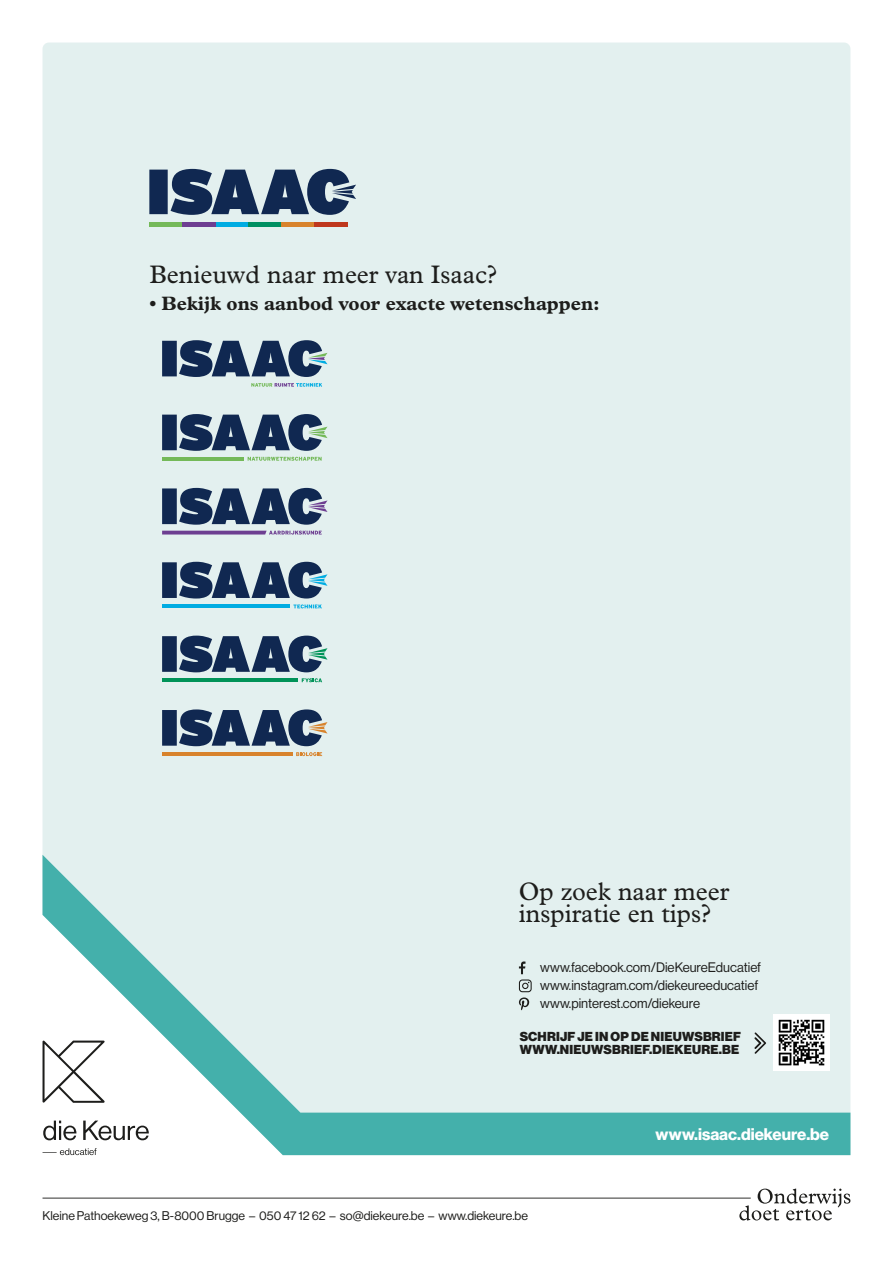
<style>
.page{position:relative;width:893px;height:1263px;background:#fff}
.page>*{position:absolute;margin:0;border:0;box-sizing:border-box;transform-origin:0 0}
.t1{font:25.5px/22.5px "Plantin MT Pro";color:#1d1d1b}
.t2{font:700 19.5px "Plantin MT Pro";color:#1d1d1b}
.t3{font:16.5px "N Haas Grotesk DS Pro 75 Bd";color:#fff}
.t4{font:13.5px/18px "N Haas Grotesk DS Pro 55 Rg";color:#1d1d1b}
.t5{font:12.75px/13.5px "N Haas Grotesk DS Pro 95 Blk";letter-spacing:.015em;color:#1d1d1b}
.t6{font:12.3px "N Haas Grotesk DS Pro 55 Rg";color:#1d1d1b}
</style>
<div class="page">
<div style="left:43px;top:43px;width:807px;height:812px;background:#e3f0ef"></div>
<svg style="left:43px;top:1188px;width:807px;height:32px"></svg>
<svg style="left:43px;top:855px;width:807px;height:300px;background:#cae5e4"></svg>
<img style="left:774px;top:1015px;width:55px;height:55px">
<svg style="left:754px;top:1032px;width:12px;height:22px"></svg>
<svg style="left:519px;top:961px;width:13px;height:49px"></svg>
<svg style="left:149px;top:169px;width:207px;height:46px;background:#536883"></svg>
<div style="left:149px;top:222px;width:33px;height:5px;background:#74b959"></div>
<div style="left:216px;top:222px;width:33px;height:5px;background:#00ace2"></div>
<div style="left:182px;top:222px;width:34px;height:5px;background:#6d3e91"></div>
<div style="left:249px;top:222px;width:33px;height:5px;background:#009062"></div>
<div style="left:282px;top:222px;width:33px;height:5px;background:#d8832c"></div>
<div style="left:315px;top:222px;width:33px;height:5px;background:#bf371d"></div>
<svg style="left:251px;top:383px;width:71px;height:4px"></svg>
<svg style="left:162px;top:340px;width:166px;height:37px;background:#556a85"></svg>
<svg style="left:293px;top:604px;width:29px;height:4px"></svg>
<svg style="left:162px;top:562px;width:166px;height:36px;background:#516783"></svg>
<hr style="left:162px;top:604px;width:128px;height:4px;background:#00ace2">
<svg style="left:162px;top:488px;width:166px;height:37px;background:#556985"></svg>
<svg style="left:162px;top:531px;width:160px;height:3px"></svg>
<svg style="left:162px;top:709px;width:166px;height:37px;background:#576a84"></svg>
<hr style="left:162px;top:752px;width:130px;height:4px;background:#d8832c">
<svg style="left:296px;top:752px;width:26px;height:4px"></svg>
<svg style="left:248px;top:457px;width:74px;height:4px"></svg>
<svg style="left:162px;top:414px;width:166px;height:37px;background:#566b84"></svg>
<hr style="left:162px;top:457px;width:82px;height:4px;background:#74b959">
<svg style="left:162px;top:636px;width:166px;height:36px;background:#506781"></svg>
<hr style="left:162px;top:678px;width:136px;height:4px;background:#009358">
<svg style="left:302px;top:678px;width:20px;height:4px"></svg>
<h1 class="t1" style="left:149px;top:263px;width:349px">Benieuwd naar meer van Isaac?</h1>
<h2 class="t2" style="left:149px;top:292px;width:452px">• Bekijk ons aanbod voor exacte wetenschappen:</h2>
<h1 class="t1" style="left:519px;top:880px;width:212px">Op zoek naar meer inspiratie en tips?</h1>
<p class="t4" style="left:540px;top:958px;width:222px">www.facebook.com/DieKeureEducatief www.instagram.com/diekeureeducatief www.pinterest.com/diekeure</p>
<p class="t5" style="left:520px;top:1029px;width:223px">SCHRIJF JE IN OP DE NIEUWSBRIEF<br>WWW.NIEUWSBRIEF.DIEKEURE.BE</p>
<p class="t6" style="left:43px;top:1209px;width:487px">Kleine Pathoekeweg 3, B-8000 Brugge – 050 47 12 62 – so@diekeure.be – www.diekeure.be</p>
<p class="t3" style="left:656px;top:1125px;width:175px">www.isaac.diekeure.be</p>
</div>
